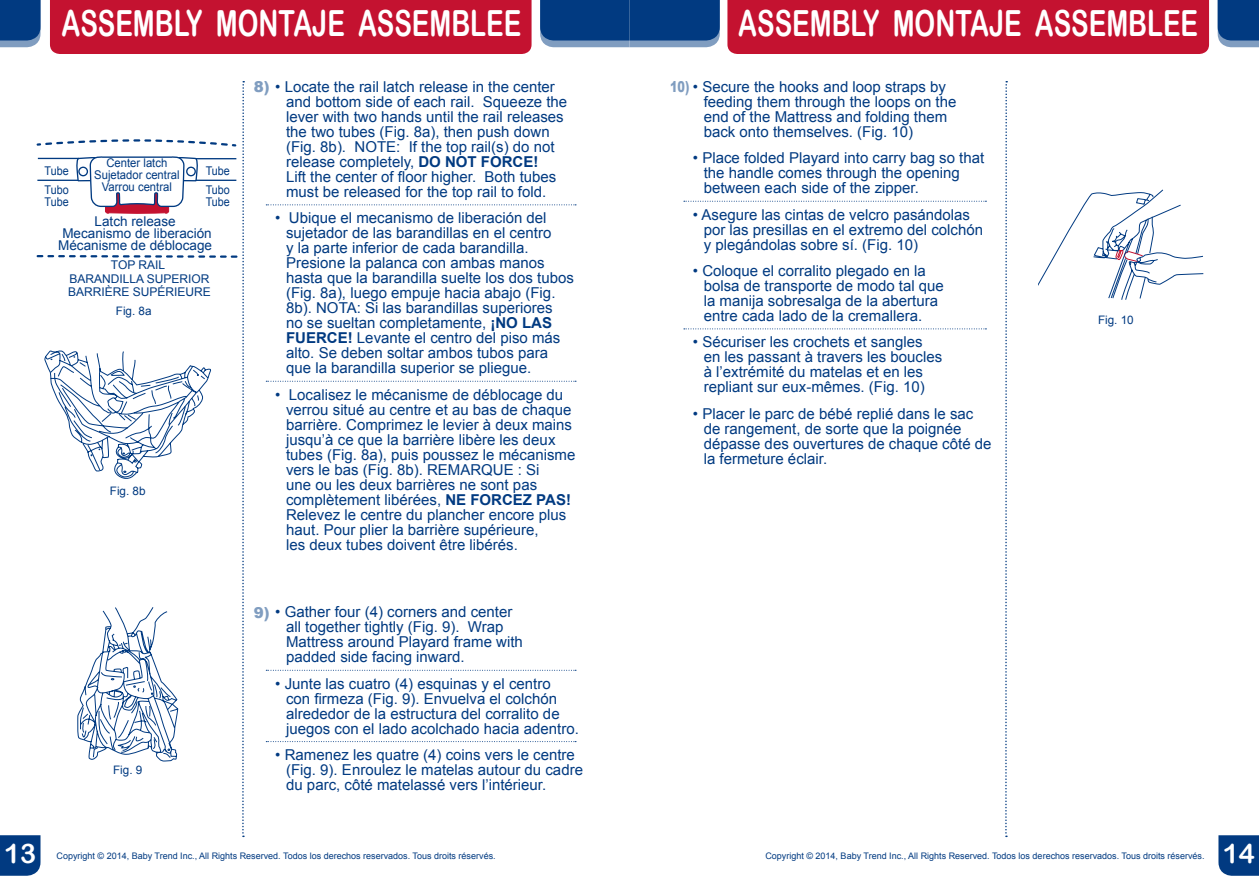
<style>
.page{position:relative;width:1259px;height:893px;background:#fff}
.page>*{position:absolute;margin:0;border:0;box-sizing:border-box;transform-origin:0 0}
.t1{font:36px "Arial Rounded MT Bold";color:#fff;scale:.73 1}
.t2{font:27px "Arial Rounded MT Bold";color:#fff}
.t3{font:15px/15px "Arial";color:#013a81}
.t4{font:13.5px/12px "Arial";color:#013a81;text-align:center}
.t5{font:12px/13.5px "Arial";color:#013a81;text-align:center}
.t6{font:12px/12px "Arial";color:#013a81;text-align:center;scale:.94 1}
.t7{font:12px/18.8px "Arial";color:#013a81;scale:.9 1}
.t8{font:11.7px "Arial";color:#013a81}
.t9{font:9px "Arial";color:#013a81}
.s1{font-weight:900;color:#809dc0}
.s2{font-weight:700}
</style>
<div class="page">
<div style="left:727px;top:0;width:482px;height:54px;background:#c41230"></div>
<svg style="left:1217px;top:0;width:42px;height:47px"></svg>
<svg style="left:266px;top:204px;width:310px;height:1px"></svg>
<svg style="left:266px;top:381px;width:310px;height:1px"></svg>
<svg style="left:266px;top:670px;width:310px;height:1px"></svg>
<svg style="left:266px;top:741px;width:310px;height:1px"></svg>
<svg style="left:1218px;top:835px;width:41px;height:41px"></svg>
<div style="left:50px;top:0;width:481px;height:54px;background:#c41230"></div>
<svg style="left:0;top:0;width:40px;height:47px"></svg>
<svg style="left:540px;top:0;width:180px;height:47px"></svg>
<svg style="left:684px;top:201px;width:302px;height:1px"></svg>
<svg style="left:684px;top:329px;width:302px;height:1px"></svg>
<svg style="left:1005px;top:81px;width:2px;height:756px"></svg>
<svg style="left:0;top:81px;width:244px;height:795px"></svg>
<hr style="left:196px;top:158px;width:40px;height:1px;background:#013a81">
<hr style="left:196px;top:180px;width:40px;height:1px;background:#013a81">
<svg style="left:1039px;top:189px;width:165px;height:111px"></svg>
<h1 class="t1" style="left:61px;top:2px;width:631px">ASSEMBLY MONTAJE ASSEMBLEE</h1>
<h1 class="t1" style="left:738px;top:2px;width:631px">ASSEMBLY MONTAJE ASSEMBLEE</h1>
<p class="t7" style="left:45px;top:162px;width:28px">Tube<br>Tubo</p>
<p class="t7" style="left:45px;top:192px;width:28px">Tube</p>
<p class="t6" style="left:94px;top:157px;width:92px">Center latch<br>Sujetador central<br>Varrou central</p>
<p class="t7" style="left:206px;top:162px;width:28px">Tube<br>Tubo</p>
<p class="t7" style="left:206px;top:192px;width:28px">Tube</p>
<p class="t4" style="left:58px;top:215px;width:155px">Latch release<br>Mecanismo de liberación<br>Mécanisme de déblocage</p>
<p class="t5" style="left:68px;top:258px;width:144px">TOP RAIL<br>BARANDILLA SUPERIOR<br>BARRIÈRE SUPÉRIEURE</p>
<p class="t8" style="left:116px;top:303px;width:37px">Fig. 8a</p>
<p class="t8" style="left:110px;top:484px;width:37px">Fig. 8b</p>
<p class="t8" style="left:113px;top:762px;width:31px">Fig. 9</p>
<p class="t3" style="left:286px;top:79px;width:282px;text-indent:-32px"><span class="s1">8)</span> • Locate the rail latch release in the center and bottom side of each rail. Squeeze the lever with two hands until the rail releases the two tubes (Fig. 8a), then push down (Fig. 8b). NOTE: If the top rail(s) do not release completely, <span class="s2">DO NOT FORCE!<br></span>Lift the center of floor higher. Both tubes must be released for the top rail to fold.</p>
<p class="t3" style="left:286px;top:211px;width:289px;text-indent:-11px">• Ubique el mecanismo de liberación del sujetador de las barandillas en el centro<br>y la parte inferior de cada barandilla.<br>Presione la palanca con ambas manos hasta que la barandilla suelte los dos tubos (Fig. 8a), luego empuje hacia abajo (Fig.<br>8b). NOTA: Si las barandillas superiores<br>no se sueltan completamente, <span class="s2">¡NO LAS FUERCE!</span> Levante el centro del piso más alto. Se deben soltar ambos tubos para que la barandilla superior se pliegue.</p>
<p class="t3" style="left:286px;top:387px;width:291px;text-indent:-11px">• Localisez le mécanisme de déblocage du verrou situé au centre et au bas de chaque barrière. Comprimez le levier à deux mains jusqu’à ce que la barrière libère les deux tubes (Fig. 8a), puis poussez le mécanisme vers le bas (Fig. 8b). REMARQUE : Si<br>une ou les deux barrières ne sont pas complètement libérées, <span class="s2">NE FORCEZ PAS!<br></span>Relevez le centre du plancher encore plus haut. Pour plier la barrière supérieure,<br>les deux tubes doivent être libérés.</p>
<p class="t3" style="left:286px;top:605px;width:238px;text-indent:-32px"><span class="s1">9)</span> • Gather four (4) corners and center all together tightly (Fig. 9). Wrap Mattress around Playard frame with padded side facing inward.</p>
<p class="t3" style="left:286px;top:676px;width:294px;text-indent:-11px">• Junte las cuatro (4) esquinas y el centro<br>con firmeza (Fig. 9). Envuelva el colchón alrededor de la estructura del corralito de juegos con el lado acolchado hacia adentro.</p>
<p class="t3" style="left:286px;top:747px;width:298px;text-indent:-11px">• Ramenez les quatre (4) coins vers le centre (Fig. 9). Enroulez le matelas autour du cadre du parc, côté matelassé vers l’intérieur.</p>
<p class="t3" style="left:704px;top:79px;width:254px;text-indent:-34px"><span class="s1">10)</span> • Secure the hooks and loop straps by feeding them through the loops on the end of the Mattress and folding them back onto themselves. (Fig. 10)</p>
<p class="t3" style="left:704px;top:151px;width:282px;text-indent:-11px">• Place folded Playard into carry bag so that the handle comes through the opening between each side of the zipper.</p>
<p class="t3" style="left:704px;top:207px;width:281px;text-indent:-11px">• Asegure las cintas de velcro pasándolas por las presillas en el extremo del colchón y plegándolas sobre sí. (Fig. 10)</p>
<p class="t3" style="left:704px;top:263px;width:242px;text-indent:-11px">• Coloque el corralito plegado en la bolsa de transporte de modo tal que la manija sobresalga de la abertura entre cada lado de la cremallera.</p>
<p class="t3" style="left:704px;top:335px;width:240px;text-indent:-11px">• Sécuriser les crochets et sangles en les passant à travers les boucles à l’extrémité du matelas et en les repliant sur eux-mêmes. (Fig. 10)</p>
<p class="t3" style="left:704px;top:406px;width:289px;text-indent:-11px">• Placer le parc de bébé replié dans le sac de rangement, de sorte que la poignée dépasse des ouvertures de chaque côté de la fermeture éclair.</p>
<p class="t8" style="left:1098px;top:312px;width:37px">Fig. 10</p>
<h2 class="t2" style="left:4px;top:838px;width:34px">13</h2>
<h2 class="t2" style="left:1222px;top:838px;width:34px">14</h2>
<p class="t9" style="left:57px;top:850px;width:441px">Copyright © 2014, Baby Trend Inc., All Rights Reserved. Todos los derechos reservados. Tous droits réservés.</p>
<p class="t9" style="left:765px;top:850px;width:441px">Copyright © 2014, Baby Trend Inc., All Rights Reserved. Todos los derechos reservados. Tous droits réservés.</p>
</div>
